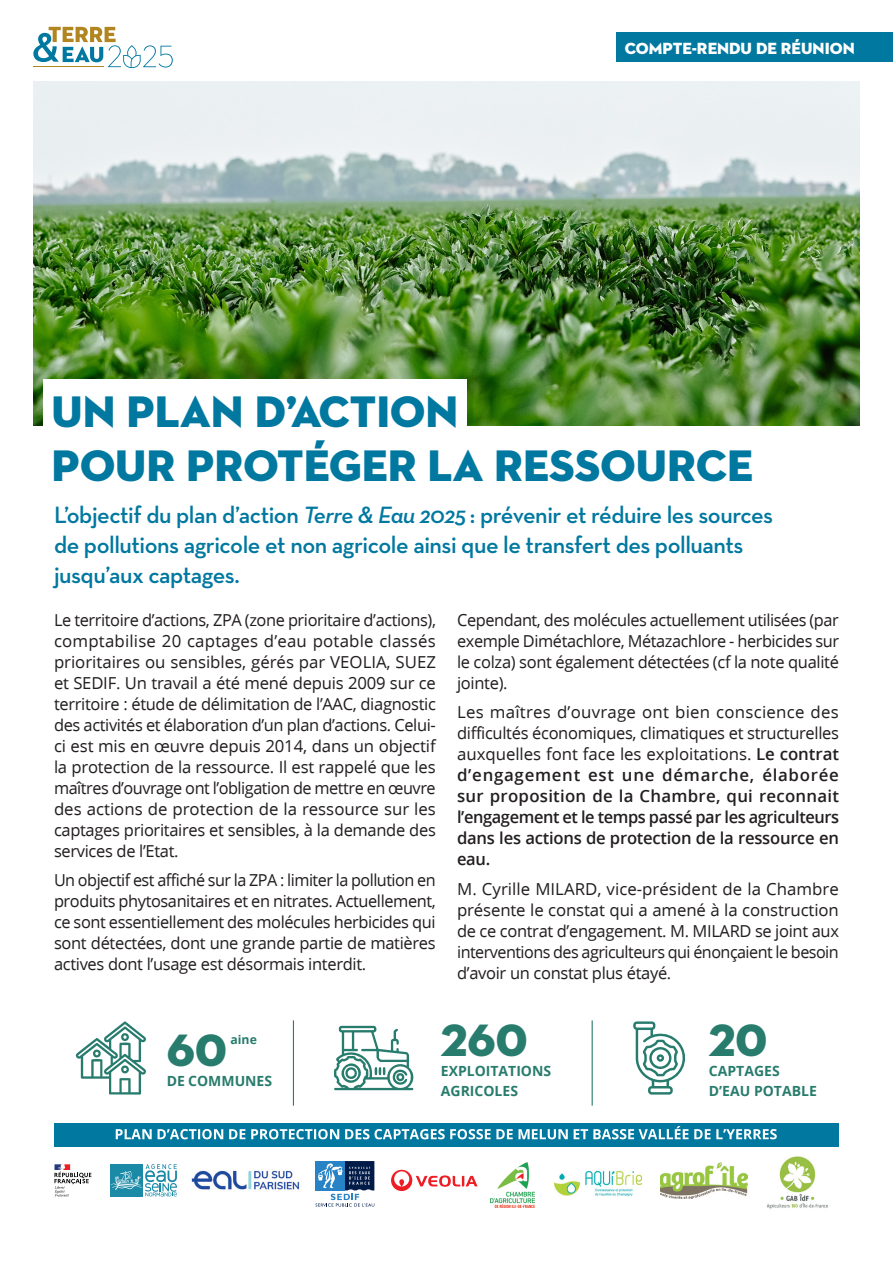
<style>
.page{position:relative;width:893px;height:1263px;background:#fff}
.page>*{position:absolute;margin:0;border:0;box-sizing:border-box;transform-origin:0 0}
.t1{font:46.2px "Neutraface 2 Display Titling";color:#287c6d}
.t2{font:45px "Neutraface 2 Display Titling";color:#0078a0}
.t3{font:600 24px/30px "Neutra Text";letter-spacing:-.02em;color:#0078a0}
.t4{font:16.5px/21px "Open Sans";letter-spacing:-.02em;color:#231f20;text-align:justify}
.t5{font:600 16.5px/21px "Open Sans";letter-spacing:-.015em;color:#231f20;text-align:justify}
.t6{font:16.5px "Neutraface 2 Display Titling";color:#fff}
.t7{font:700 13.95px/19.6px "Open Sans";color:#287c6d}
.t8{font:700 12.3px "Open Sans";color:#287c6d}
.s1{font-style:italic}
.s2{font-weight:400}
</style>
<div class="page">
<div style="left:616px;top:32px;width:277px;height:30px;background:#0078a0"></div>
<svg style="left:33px;top:27px;width:140px;height:41px"></svg>
<img style="left:34px;top:82px;width:825px;height:343px">
<div style="left:43px;top:379px;width:424px;height:66px;background:#fff"></div>
<svg style="left:633px;top:1021px;width:52px;height:73px"></svg>
<svg style="left:75px;top:1021px;width:71px;height:74px"></svg>
<hr style="left:293px;top:1020px;width:1px;height:86px;background:#287c6d">
<hr style="left:592px;top:1020px;width:1px;height:86px;background:#287c6d">
<svg style="left:334px;top:1026px;width:80px;height:64px"></svg>
<div style="left:54px;top:1123px;width:784px;height:23px;background:#0078a0"></div>
<svg style="left:116px;top:1126px;width:661px;height:13px"></svg>
<div style="left:315px;top:1161px;width:30px;height:29px;background:#2783c5"></div>
<svg style="left:316px;top:1161px;width:58px;height:45px"></svg>
<svg style="left:391px;top:1170px;width:87px;height:21px"></svg>
<svg style="left:54px;top:1164px;width:37px;height:32px"></svg>
<div style="left:110px;top:1164px;width:33px;height:32px;background:#1b8aa7"></div>
<svg style="left:111px;top:1164px;width:66px;height:32px"></svg>
<img style="left:191px;top:1170px;width:109px;height:20px">
<img style="left:554px;top:1171px;width:88px;height:26px">
<img style="left:660px;top:1162px;width:87px;height:36px">
<img style="left:767px;top:1156px;width:61px;height:53px">
<img style="left:491px;top:1163px;width:43px;height:45px">
<p class="t6" style="left:625px;top:38px;width:231px">COMPTE-RENDU DE RÉUNION</p>
<p class="t2" style="left:52px;top:383px;width:408px">UN PLAN D’ACTION</p>
<p class="t2" style="left:52px;top:437px;width:703px">POUR PROTÉGER LA RESSOURCE</p>
<p class="t3" style="left:54px;top:499px;width:721px">L’objectif du plan d’action <span class="s1">Terre &amp; Eau 2025</span> : prévenir et réduire les sources de pollutions agricole et non agricole ainsi que le transfert des polluants jusqu’aux captages.</p>
<p class="t4" style="left:54px;top:609px;width:384px">Le territoire d’actions, ZPA (zone prioritaire d’actions), comptabilise 20 captages d’eau potable classés prioritaires ou sensibles, gérés par VEOLIA, SUEZ et SEDIF. Un travail a été mené depuis 2009 sur ce territoire : étude de délimitation de l’AAC, diagnostic des activités et élaboration d’un plan d’actions. Celui&shy;ci est mis en œuvre depuis 2014, dans un objectif la protection de la ressource. Il est rappelé que les maîtres d’ouvrage ont l’obligation de mettre en œuvre des actions de protection de la ressource sur les captages prioritaires et sensibles, à la demande des services de l’Etat.</p>
<p class="t4" style="left:54px;top:870px;width:383px">Un objectif est affiché sur la ZPA : limiter la pollution en produits phytosanitaires et en nitrates. Actuellement, ce sont essentiellement des molécules herbicides qui sont détectées, dont une grande partie de matières actives dont l’usage est désormais interdit.</p>
<p class="t4" style="left:457px;top:609px;width:383px">Cependant, des molécules actuellement utilisées (par exemple Dimétachlore, Métazachlore - herbicides sur le colza) sont également détectées (cf la note qualité jointe).</p>
<p class="t5" style="left:457px;top:702px;width:383px"><span class="s2">Les maîtres d’ouvrage ont bien conscience des difficultés économiques, climatiques et structurelles auxquelles font face les exploitations.</span> Le contrat d’engagement est une démarche, élaborée sur proposition de la Chambre, qui reconnait l’engagement et le temps passé par les agriculteurs dans les actions de protection de la ressource en eau.</p>
<p class="t4" style="left:457px;top:878px;width:383px">M. Cyrille MILARD, vice-président de la Chambre présente le constat qui a amené à la construction de ce contrat d’engagement. M. MILARD se joint aux interventions des agriculteurs qui énonçaient le besoin d’avoir un constat plus étayé.</p>
<p class="t1" style="left:167px;top:1021px;width:62px">60</p>
<p class="t8" style="left:230px;top:1033px;width:28px">aine</p>
<p class="t7" style="left:167px;top:1071px;width:107px">DE COMMUNES</p>
<p class="t1" style="left:441px;top:1012px;width:88px">260</p>
<p class="t7" style="left:441px;top:1061px;width:112px">EXPLOITATIONS<br>AGRICOLES</p>
<p class="t1" style="left:709px;top:1012px;width:60px">20</p>
<p class="t7" style="left:709px;top:1061px;width:109px">CAPTAGES<br>D’EAU POTABLE</p>
</div>
